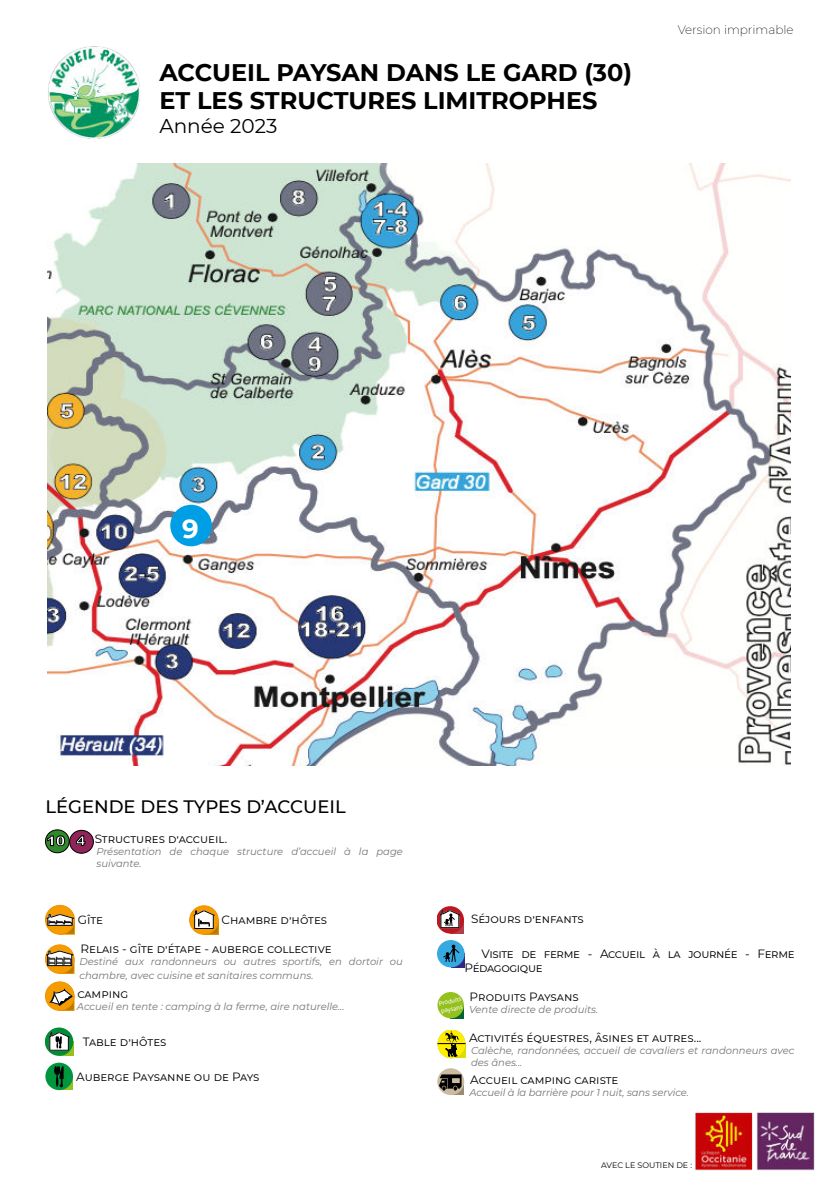
<style>
.page{position:relative;width:840px;height:1191px;background:#fff}
.page>*{position:absolute;margin:0;border:0;box-sizing:border-box;transform-origin:0 0}
.t1{font:700 26px "Montserrat";color:#fff}
.t2{font:700 24px/28.8px "Montserrat";color:#000}
.t3{font:20px "Montserrat";color:#000}
.t4{font:500 18px "Montserrat";color:#000}
.t5{font:12px "Montserrat";color:#000}
.t6{font:12px/14.4px "Montserrat";letter-spacing:-.03em;color:#000}
.t7{font:12px "Montserrat";letter-spacing:.025em;color:#000}
.t8{font:200 12px "Montserrat";color:#000}
.t9{font:italic 10px/12px "Montserrat";color:#767374}
.t10{font:8px "Montserrat";color:#000}
.t11{font:6.6px/8px "Myriad Pro";color:#fff}
.s1{font-family:"Arial";font-weight:900;font-size:13.2px;color:#fff}
</style>
<div class="page">
<img style="left:47px;top:163px;width:743px;height:602px">
<img style="left:48px;top:46px;width:92px;height:93px">
<img style="left:695px;top:1112px;width:120px;height:59px">
<div style="left:70px;top:830px;width:23px;height:23px;background:#912459;border-radius:50%"></div>
<div style="left:69px;top:830px;width:24px;height:23px;border:1px solid #000;border-radius:50%"></div>
<div style="left:45px;top:830px;width:24px;height:22px;background:#30892b;border-radius:50%"></div>
<div style="left:45px;top:829px;width:24px;height:24px;border:1px solid #000;border-radius:50%"></div>
<div style="left:60px;top:919px;width:14px;height:15px;border:1px solid #f39200"></div>
<div style="left:45px;top:905px;width:29px;height:29px;background:#f59c00;border-radius:50%"></div>
<div style="left:45px;top:905px;width:29px;height:29px;border:1px solid #f39200;border-radius:50%"></div>
<svg style="left:46px;top:914px;width:28px;height:12px"></svg>
<div style="left:204px;top:919px;width:14px;height:15px;border:1px solid #f39200"></div>
<div style="left:189px;top:905px;width:29px;height:29px;background:#f59c00;border-radius:50%"></div>
<div style="left:189px;top:905px;width:29px;height:29px;border:1px solid #f39200;border-radius:50%"></div>
<svg style="left:193px;top:910px;width:22px;height:19px"></svg>
<div style="left:60px;top:958px;width:14px;height:15px;border:1px solid #f39200"></div>
<svg style="left:45px;top:945px;width:29px;height:28px"></svg>
<div style="left:45px;top:945px;width:29px;height:28px;border:1px solid #f39200;border-radius:50%"></div>
<svg style="left:46px;top:950px;width:28px;height:16px"></svg>
<div style="left:60px;top:995px;width:14px;height:15px;border:1px solid #f39200"></div>
<div style="left:45px;top:982px;width:29px;height:28px;background:#f59c00;border-radius:50%"></div>
<div style="left:45px;top:982px;width:29px;height:28px;border:1px solid #f39200;border-radius:50%"></div>
<svg style="left:49px;top:989px;width:25px;height:17px"></svg>
<svg style="left:63px;top:1045px;width:10px;height:10px"></svg>
<div style="left:45px;top:1027px;width:28px;height:28px;background:#008d36;border-radius:50%"></div>
<svg style="left:48px;top:1032px;width:22px;height:19px"></svg>
<svg style="left:63px;top:1080px;width:10px;height:10px"></svg>
<div style="left:45px;top:1062px;width:28px;height:28px;background:#009640;border-radius:50%"></div>
<svg style="left:55px;top:1066px;width:8px;height:21px"></svg>
<svg style="left:454px;top:923px;width:9px;height:10px"></svg>
<svg style="left:437px;top:906px;width:26px;height:27px"></svg>
<svg style="left:439px;top:910px;width:21px;height:18px"></svg>
<svg style="left:454px;top:957px;width:10px;height:10px"></svg>
<div style="left:437px;top:940px;width:27px;height:27px;background:#36a9e1;border-radius:50%"></div>
<svg style="left:443px;top:944px;width:17px;height:18px"></svg>
<svg style="left:454px;top:1009px;width:9px;height:9px"></svg>
<div style="left:437px;top:992px;width:26px;height:26px;background:#95c11f;border-radius:50%"></div>
<div style="left:451px;top:1043px;width:14px;height:15px;background:#dedc00"></div>
<svg style="left:437px;top:1030px;width:28px;height:28px"></svg>
<svg style="left:437px;top:1031px;width:28px;height:25px"></svg>
<svg style="left:454px;top:1085px;width:10px;height:10px"></svg>
<svg style="left:437px;top:1068px;width:27px;height:27px"></svg>
<svg style="left:438px;top:1074px;width:23px;height:16px"></svg>
<div style="left:170px;top:505px;width:42px;height:41px;background:#009ee4;border-radius:50%"></div>
<h2 class="t2" style="left:159px;top:58px;width:474px">ACCUEIL PAYSAN DANS LE GARD (30)<br>ET LES STRUCTURES LIMITROPHES</h2>
<h3 class="t3" style="left:159px;top:115px;width:119px">Année 2023</h3>
<p class="t8" style="left:677px;top:25px;width:117px">Version imprimable</p>
<h1 class="t1" style="left:182px;top:515px;width:18px">9</h1>
<h3 class="t4" style="left:45px;top:796px;width:302px">LÉGENDE DES TYPES D’ACCUEIL</h3>
<p class="t5" style="left:46px;top:830px;width:182px"><span class="s1">10 4</span> Structures d’accueil.</p>
<p class="t9" style="left:96px;top:846px;width:308px">Présentation de chaque structure d’accueil à la page suivante.</p>
<p class="t5" style="left:78px;top:911px;width:27px">Gîte</p>
<p class="t5" style="left:221px;top:911px;width:107px">Chambre d’hôtes</p>
<p class="t7" style="left:81px;top:940px;width:252px">Relais - gîte d’étape - auberge collective</p>
<p class="t9" style="left:79px;top:955px;width:325px;line-height:14.4px">Destiné aux randonneurs ou autres sportifs, en dortoir ou chambre, avec cuisine et sanitaires communs.</p>
<p class="t5" style="left:77px;top:985px;width:52px">camping</p>
<p class="t9" style="left:77px;top:1001px;width:269px">Accueil en tente : camping à la ferme, aire naturelle...</p>
<p class="t5" style="left:83px;top:1033px;width:85px">Table d’hôtes</p>
<p class="t5" style="left:76px;top:1068px;width:185px">Auberge Paysanne ou de Pays</p>
<p class="t5" style="left:470px;top:910px;width:114px">Séjours d’enfants</p>
<p class="t6" style="left:464px;top:946px;width:331px;text-indent:17px">Visite de ferme - Accueil à la journée - Ferme<br>Pédagogique</p>
<p class="t5" style="left:469px;top:988px;width:110px">Produits Paysans</p>
<p class="t9" style="left:469px;top:1004px;width:131px">Vente directe de produits.</p>
<p class="t5" style="left:469px;top:1029px;width:234px">Activités équestres, âsines et autres...</p>
<p class="t9" style="left:471px;top:1045px;width:325px">Calèche, randonnées, accueil de cavaliers et randonneurs avec des ânes...</p>
<p class="t5" style="left:470px;top:1071px;width:150px">Accueil camping cariste</p>
<p class="t9" style="left:469px;top:1087px;width:221px">Accueil à la barrière pour 1 nuit, sans service.</p>
<p class="t11" style="left:438px;top:1000px;width:24px;rotate:-12deg">Produits paysans</p>
<p class="t10" style="left:601px;top:1160px;width:92px">AVEC LE SOUTIEN DE :</p>
</div>
